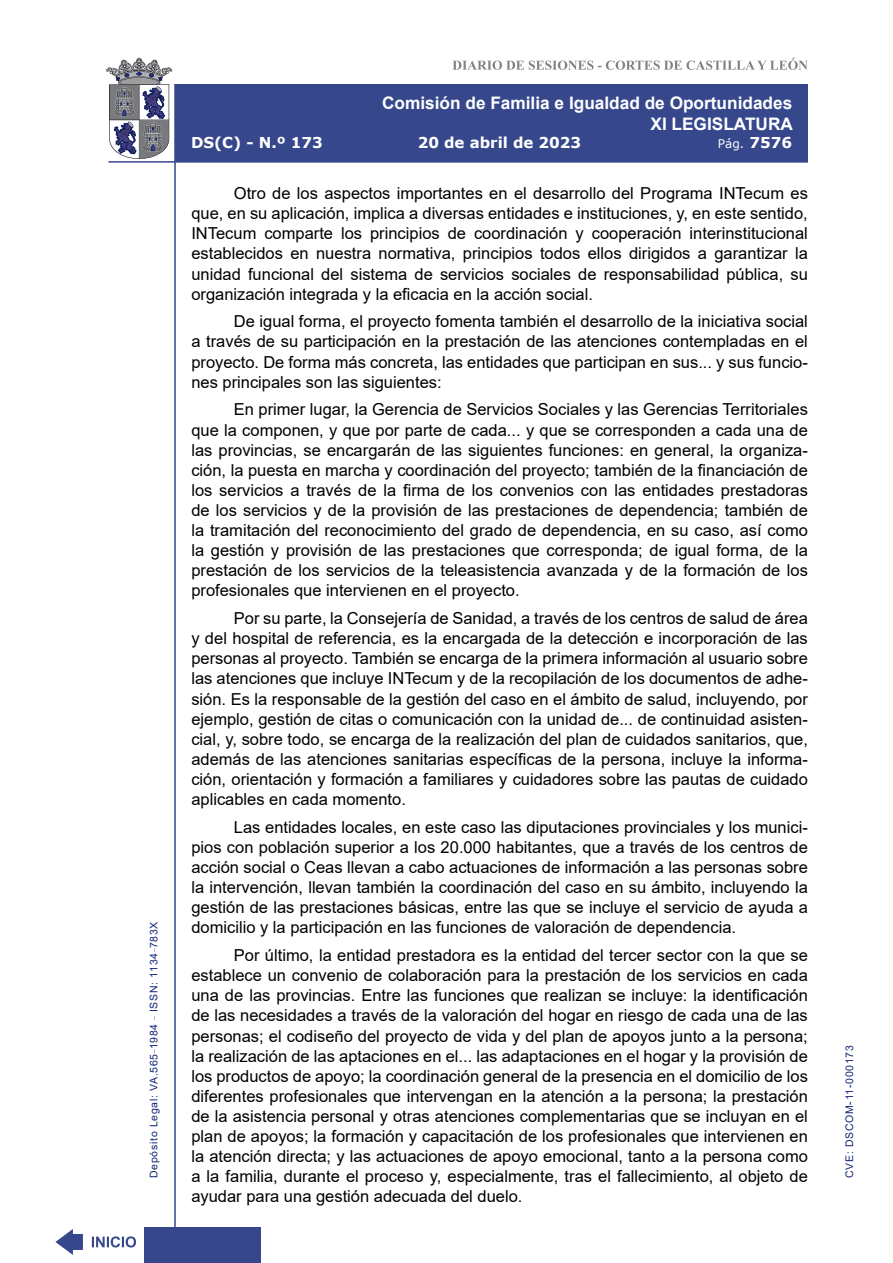
<style>
.page{position:relative;width:893px;height:1263px;background:#fff}
.page>*{position:absolute;margin:0;border:0;box-sizing:border-box;transform-origin:0 0}
.t1{font:700 17.25px/20.7px "Arial";color:#fff;text-align:right}
.t2{font:16.5px/20.1px "Arial";color:#000;text-align:justify}
.t3{font:700 15px "Verdana";color:#fff}
.t4{font:12px "Verdana";color:#fff}
.t5{font:10.5px "Arial";letter-spacing:.065em;color:#122678}
.s1{font-weight:700;font-size:15px}
</style>
<div class="page">
<svg style="left:452px;top:58px;width:356px;height:12px"></svg>
<hr style="left:174px;top:84px;width:2px;height:1179px;background:#36478c">
<div style="left:144px;top:1227px;width:117px;height:36px;background:#36478c"></div>
<div style="left:175px;top:84px;width:633px;height:78px;background:#36478c"></div>
<hr style="left:108px;top:161px;width:700px;height:2px;background:#36478c">
<svg style="left:92px;top:1236px;width:44px;height:11px"></svg>
<svg style="left:55px;top:1229px;width:28px;height:26px"></svg>
<svg style="left:106px;top:58px;width:66px;height:101px"></svg>
<p class="t5" style="left:146px;top:1178px;width:258px;rotate:-90deg">Depósito Legal: VA.565<sup>_</sup>1984 <sup>_</sup> ISSN: 1134<sup>_</sup>783X</p>
<p class="t1" style="left:382px;top:93px;width:412px">Comisión de Familia e Igualdad de Oportunidades<br>XI LEGISLATURA</p>
<p class="t3" style="left:191px;top:132px;width:133px">DS(C) - N.º 173</p>
<p class="t3" style="left:418px;top:132px;width:165px">20 de abril de 2023</p>
<p class="t4" style="left:718px;top:135px;width:76px">Pág. <span class="s1">7576</span></p>
<p class="t2" style="left:191px;top:183px;width:618px;text-indent:43px">Otro de los aspectos importantes en el desarrollo del Programa INTecum es que, en su aplicación, implica a diversas entidades e instituciones, y, en este sentido, INTecum comparte los principios de coordinación y cooperación interinstitucional establecidos en nuestra normativa, principios todos ellos dirigidos a garantizar la unidad funcional del sistema de servicios sociales de responsabilidad pública, su organización integrada y la eficacia en la acción social.</p>
<p class="t2" style="left:191px;top:311px;width:618px;text-indent:43px">De igual forma, el proyecto fomenta también el desarrollo de la iniciativa social a través de su participación en la prestación de las atenciones contempladas en el proyecto. De forma más concreta, las entidades que participan en sus... y sus funcio&shy;nes principales son las siguientes:</p>
<p class="t2" style="left:191px;top:399px;width:618px;text-indent:43px">En primer lugar, la Gerencia de Servicios Sociales y las Gerencias Territoriales que la componen, y que por parte de cada... y que se corresponden a cada una de las provincias, se encargarán de las siguientes funciones: en general, la organiza&shy;ción, la puesta en marcha y coordinación del proyecto; también de la financiación de los servicios a través de la firma de los convenios con las entidades prestadoras de los servicios y de la provisión de las prestaciones de dependencia; también de la tramitación del reconocimiento del grado de dependencia, en su caso, así como la gestión y provisión de las prestaciones que corresponda; de igual forma, de la prestación de los servicios de la teleasistencia avanzada y de la formación de los profesionales que intervienen en el proyecto.</p>
<p class="t2" style="left:191px;top:608px;width:618px;text-indent:43px">Por su parte, la Consejería de Sanidad, a través de los centros de salud de área y del hospital de referencia, es la encargada de la detección e incorporación de las personas al proyecto. También se encarga de la primera información al usuario sobre las atenciones que incluye INTecum y de la recopilación de los documentos de adhe&shy;sión. Es la responsable de la gestión del caso en el ámbito de salud, incluyendo, por ejemplo, gestión de citas o comunicación con la unidad de... de continuidad asisten&shy;cial, y, sobre todo, se encarga de la realización del plan de cuidados sanitarios, que, además de las atenciones sanitarias específicas de la persona, incluye la informa&shy;ción, orientación y formación a familiares y cuidadores sobre las pautas de cuidado aplicables en cada momento.</p>
<p class="t2" style="left:191px;top:817px;width:618px;text-indent:43px">Las entidades locales, en este caso las diputaciones provinciales y los munici&shy;pios con población superior a los 20.000 habitantes, que a través de los centros de acción social o Ceas llevan a cabo actuaciones de información a las personas sobre la intervención, llevan también la coordinación del caso en su ámbito, incluyendo la gestión de las prestaciones básicas, entre las que se incluye el servicio de ayuda a domicilio y la participación en las funciones de valoración de dependencia.</p>
<p class="t2" style="left:191px;top:945px;width:618px;text-indent:43px">Por último, la entidad prestadora es la entidad del tercer sector con la que se establece un convenio de colaboración para la prestación de los servicios en cada una de las provincias. Entre las funciones que realizan se incluye: la identificación de las necesidades a través de la valoración del hogar en riesgo de cada una de las personas; el codiseño del proyecto de vida y del plan de apoyos junto a la persona; la realización de las aptaciones en el... las adaptaciones en el hogar y la provisión de los productos de apoyo; la coordinación general de la presencia en el domicilio de los diferentes profesionales que intervengan en la atención a la persona; la prestación de la asistencia personal y otras atenciones complementarias que se incluyan en el plan de apoyos; la formación y capacitación de los profesionales que intervienen en la atención directa; y las actuaciones de apoyo emocional, tanto a la persona como a la familia, durante el proceso y, especialmente, tras el fallecimiento, al objeto de ayudar para una gestión adecuada del duelo.</p>
<p class="t5" style="left:842px;top:1178px;width:134px;rotate:-90deg">CVE: DSCOM-11-000173</p>
</div>
